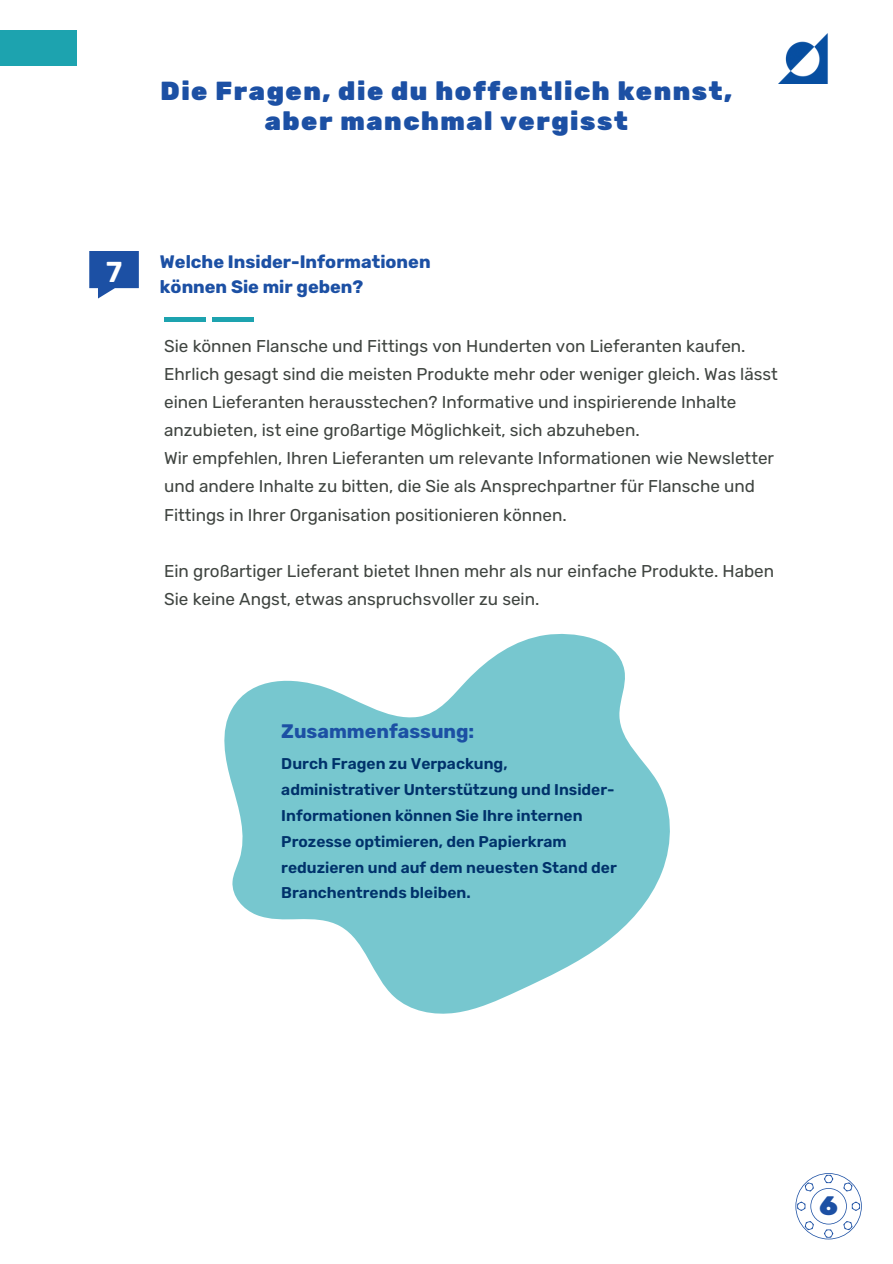
<style>
.page{position:relative;width:893px;height:1264px;background:#fff}
.page>*{position:absolute;margin:0;border:0;box-sizing:border-box;transform-origin:0 0}
.t1{font:600 28.8px "Rubik";color:#fff}
.t2{font:900 26.55px "Rubik";color:#1c50a4}
.t3{font:900 25.95px/30.3px "Rubik";letter-spacing:.06em;color:#1c50a4;text-align:center}
.t4{font:700 19.5px "Rubik";color:#1c50a4}
.t5{font:700 18px/24.8px "Rubik";color:#1c50a4}
.t6{font:17.1px/28px "Rubik";color:#3f4440}
.t7{font:600 15.6px/25.8px "Rubik";color:#00326b}
</style>
<div class="page">
<div style="left:0;top:30px;width:76px;height:35px;background:#1da3af"></div>
<img style="left:779px;top:33px;width:49px;height:50px">
<svg style="left:89px;top:251px;width:50px;height:47px"></svg>
<hr style="left:164px;top:318px;width:42px;height:4px;background:#1da3af">
<hr style="left:212px;top:318px;width:42px;height:4px;background:#1da3af">
<svg style="left:224px;top:633px;width:446px;height:381px;fill:#77c7cf"></svg>
<svg style="left:795px;top:1173px;width:66px;height:66px"></svg>
<h3 class="t3" style="left:160px;top:75px;width:573px">Die Fragen, die du hoffentlich kennst, aber manchmal vergisst</h3>
<h1 class="t1" style="left:106px;top:255px;width:18px">7</h1>
<p class="t5" style="left:160px;top:249px;width:272px">Welche Insider-Informationen können Sie mir geben?</p>
<p class="t6" style="left:164px;top:332px;width:615px">Sie können Flansche und Fittings von Hunderten von Lieferanten kaufen.<br>Ehrlich gesagt sind die meisten Produkte mehr oder weniger gleich. Was lässt einen Lieferanten herausstechen? Informative und inspirierende Inhalte anzubieten, ist eine großartige Möglichkeit, sich abzuheben.<br>Wir empfehlen, Ihren Lieferanten um relevante Informationen wie Newsletter und andere Inhalte zu bitten, die Sie als Ansprechpartner für Flansche und Fittings in Ihrer Organisation positionieren können.</p>
<p class="t6" style="left:164px;top:557px;width:611px">Ein großartiger Lieferant bietet Ihnen mehr als nur einfache Produkte. Haben<br>Sie keine Angst, etwas anspruchsvoller zu sein.</p>
<p class="t4" style="left:281px;top:720px;width:194px">Zusammenfassung:</p>
<p class="t7" style="left:281px;top:750px;width:337px">Durch Fragen zu Verpackung, administrativer Unterstützung und Insider-Informationen können Sie Ihre internen Prozesse optimieren, den Papierkram reduzieren und auf dem neuesten Stand der Branchentrends bleiben.</p>
<h2 class="t2" style="left:819px;top:1189px;width:20px">6</h2>
</div>
